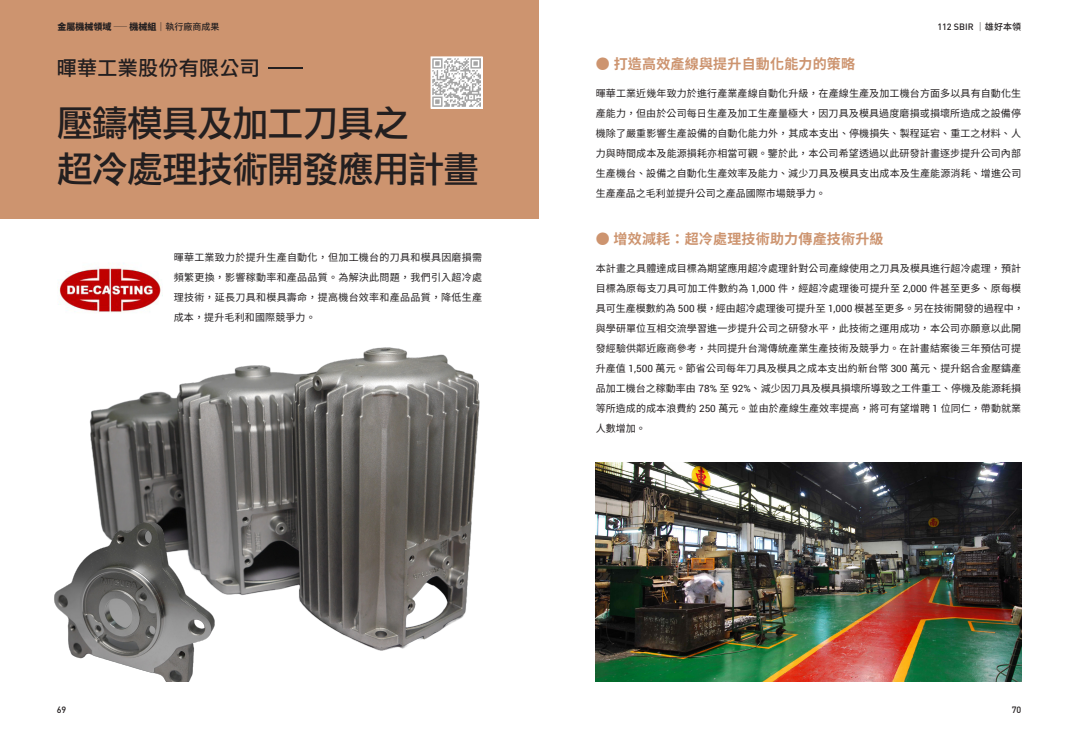
<style>
.page{position:relative;width:1078px;height:738px;background:#fff}
.page>*{position:absolute;margin:0;border:0;box-sizing:border-box;transform-origin:0 0}
.t1{font:300 36px "ST Heiti J";letter-spacing:-.025em;color:#231f20}
.t2{font:300 20px "ST Heiti J";letter-spacing:.015em;color:#231f20}
.t3{font:700 14px "Noto Sans CJ Ktc";letter-spacing:.015em;color:#cd946f}
.t4{font:10px/20px "Noto Sans CJ Ktc";letter-spacing:.015em;color:#231f20;text-align:justify}
.t5{font:900 9px "Noto Sans CJ Ktc";color:#231f20}
.t6{font:500 9px "DIN";color:#231f20}
.s1{font-weight:100}
.s2{font-weight:500}
.s3{font-family:"Noto Sans CJ Ktc"}
.s4{font-family:"Adobe Ming Std";font-weight:300}
.s5{font-family:"Roboto"}
</style>
<div class="page">
<div style="left:0;top:0;width:539px;height:218px;background:#cd946f"></div>
<img style="left:57px;top:263px;width:104px;height:50px">
<img style="left:89px;top:347px;width:391px;height:304px">
<img style="left:54px;top:492px;width:221px;height:188px">
<img style="left:595px;top:462px;width:425px;height:218px">
<img style="left:433px;top:59px;width:47px;height:47px">
<div style="left:431px;top:57px;width:51px;height:51px;border:1px solid #fff"></div>
<p class="t5" style="left:57px;top:22px;width:163px">金屬機械領域<span class="s1">－</span>機械組<span class="s2">｜執行廠商成果</span></p>
<p class="t6" style="left:937px;top:21px;width:85px">112 SBIR <span class="s3">｜雄好本領</span></p>
<p class="t2" style="left:57px;top:54px;width:254px">暉華工業股份有限公司－</p>
<p class="t1" style="left:57px;top:99px;width:353px">壓鑄模具及加工刀具之</p>
<p class="t1" style="left:57px;top:145px;width:424px">超冷處理技術開發應用計畫</p>
<p class="t4" style="left:174px;top:247px;width:310px">暉華工業致力於提升生產自動化，但加工機台的刀具和模具因磨損需頻繁更換，影響稼動率和產品品質。為解決此問題，我們引入超冷處理技術，延長刀具和模具壽命，提高機台效率和產品品質，降低生產成本，提升毛利和國際競爭力。</p>
<p class="t3" style="left:595px;top:56px;width:261px"><span class="s4">●</span> 打造高效產線與提升自動化能力的策略</p>
<p class="t4" style="left:595px;top:83px;width:427px">暉華工業近幾年致力於進行產業產線自動化升級，在產線生產及加工機台方面多以具有自動化生產能力，但由於公司每日生產及加工生產量極大，因刀具及模具過度磨損或損壞所造成之設備停機除了嚴重影響生產設備的自動化能力外，其成本支出、停機損失、製程延宕、重工之材料、人力與時間成本及能源損耗亦相當可觀。鑒於此，本公司希望透過以此研發計畫逐步提升公司內部生產機台、設備之自動化生產效率及能力、減少刀具及模具支出成本及生產能源消耗、增進公司生產產品之毛利並提升公司之產品國際市場競爭力。</p>
<p class="t3" style="left:595px;top:231px;width:289px"><span class="s4">●</span> 增效減耗：超冷處理技術助力傳產技術升級</p>
<p class="t4" style="left:595px;top:258px;width:429px;text-align:left">本計畫之具體達成目標為期望應用超冷處理針對公司產線使用之刀具及模具進行超冷處理，預計目標為原每支刀具可加工件數約為 <span class="s5">1,000</span> 件，經超冷處理後可提升至 <span class="s5">2,000</span> 件甚至更多、原每模具可生產模數約為 <span class="s5">500</span> 模，經由超冷處理後可提升至 <span class="s5">1,000</span> 模甚至更多。另在技術開發的過程中，與學研單位互相交流學習進一步提升公司之研發水平，此技術之運用成功，本公司亦願意以此開發經驗供鄰近廠商參考，共同提升台灣傳統產業生產技術及競爭力。在計畫結案後三年預估可提升產值 <span class="s5">1,500</span> 萬元。節省公司每年刀具及模具之成本支出約新台幣 <span class="s5">300</span> 萬元、提升鋁合金壓鑄產品加工機台之稼動率由 <span class="s5">78%</span> 至 <span class="s5">92%</span>、減少因刀具及模具損壞所導致之工件重工、停機及能源耗損等所造成的成本浪費約 <span class="s5">250</span> 萬元。並由於產線生產效率提高，將可有望增聘 <span class="s5">1</span> 位同仁，帶動就業人數增加。</p>
<p class="t6" style="left:57px;top:703px;width:11px">69</p>
<p class="t6" style="left:1011px;top:703px;width:11px">70</p>
</div>
